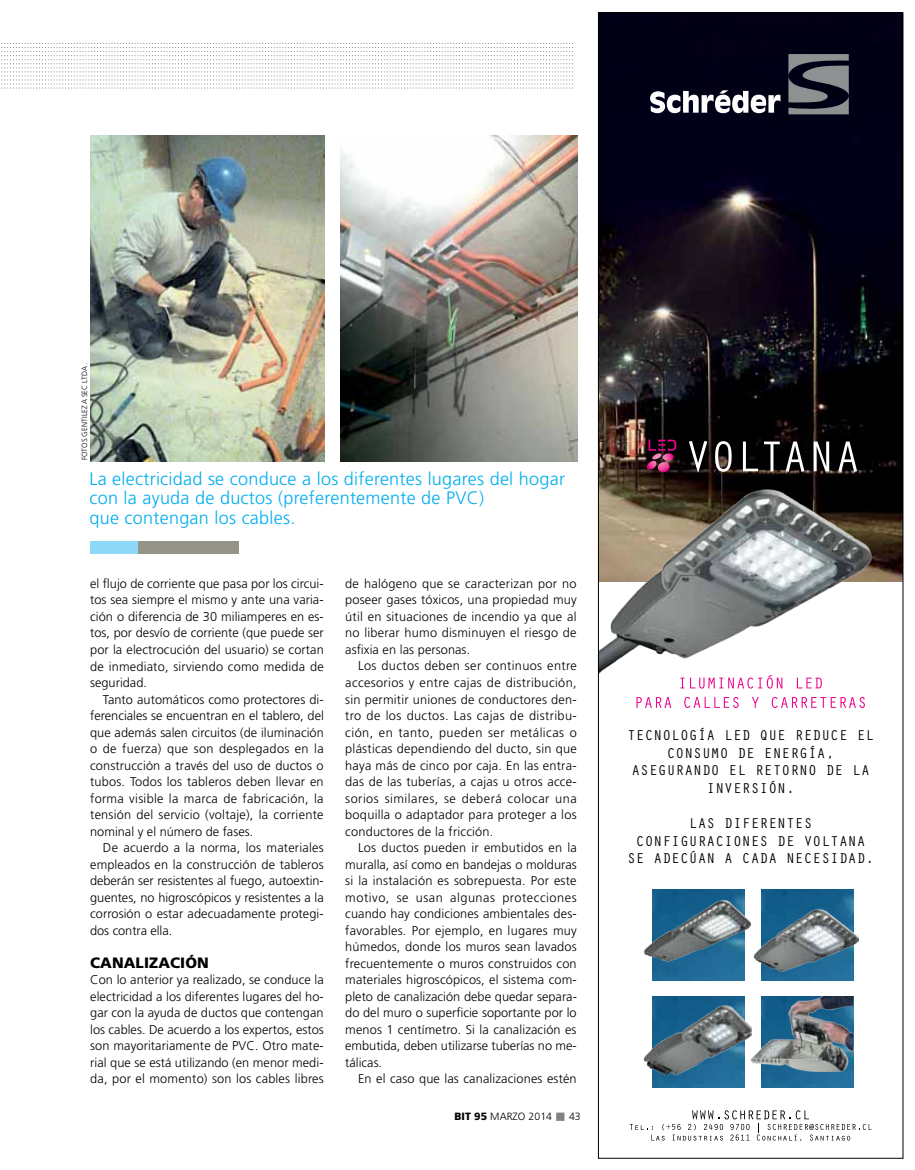
<style>
.page{position:relative;width:915px;height:1170px;background:#fff}
.page>*{position:absolute;margin:0;border:0;box-sizing:border-box;transform-origin:0 0}
.t1{font:300 18px/19.5px "Frutiger";letter-spacing:.015em;color:#00aeef}
.t2{font:900 15px "Frutiger";letter-spacing:.005em;color:#000}
.t3{font:14.7px/17.7px "Orator Std";color:#000;text-align:center}
.t4{font:300 12.75px/16.5px "Frutiger";letter-spacing:.01em;color:#000;text-align:justify}
.t5{font:300 10.5px "Frutiger";letter-spacing:.005em;color:#000}
.t6{font:300 7.5px "Frutiger";letter-spacing:.02em;color:#000}
.s1{font-weight:900}
.s2{color:#808285}
</style>
<div class="page">
<img style="left:90px;top:135px;width:234px;height:326px">
<img style="left:340px;top:135px;width:237px;height:326px">
<img style="left:600px;top:15px;width:300px;height:566px">
<svg style="left:680px;top:675px;width:102px;height:13px"></svg>
<svg style="left:796px;top:677px;width:25px;height:11px"></svg>
<svg style="left:636px;top:697px;width:35px;height:11px"></svg>
<svg style="left:684px;top:696px;width:54px;height:12px"></svg>
<svg style="left:752px;top:697px;width:6px;height:10px"></svg>
<svg style="left:771px;top:696px;width:93px;height:12px"></svg>
<svg style="left:1px;top:43px;width:903px;height:71px"></svg>
<svg style="left:688px;top:441px;width:19px;height:31px"></svg>
<svg style="left:714px;top:441px;width:17px;height:30px"></svg>
<svg style="left:742px;top:441px;width:15px;height:30px"></svg>
<svg style="left:763px;top:441px;width:16px;height:30px"></svg>
<svg style="left:785px;top:441px;width:19px;height:31px"></svg>
<svg style="left:813px;top:441px;width:15px;height:30px"></svg>
<svg style="left:838px;top:441px;width:18px;height:31px"></svg>
<img style="left:645px;top:449px;width:34px;height:33px">
<svg style="left:646px;top:439px;width:30px;height:33px"></svg>
<img style="left:600px;top:488px;width:270px;height:185px">
<img style="left:652px;top:889px;width:92px;height:91px">
<img style="left:761px;top:889px;width:91px;height:91px">
<img style="left:652px;top:996px;width:92px;height:91px">
<img style="left:761px;top:1070px;width:91px;height:17px">
<img style="left:644px;top:899px;width:108px;height:62px">
<img style="left:753px;top:908px;width:105px;height:63px">
<img style="left:643px;top:1004px;width:106px;height:71px">
<img style="left:749px;top:996px;width:103px;height:74px">
<svg style="left:629px;top:1110px;width:242px;height:30px"></svg>
<div style="left:90px;top:541px;width:149px;height:13px;background:#949488"></div>
<div style="left:90px;top:541px;width:48px;height:13px;background:#8ed8f8"></div>
<p class="t6" style="left:80px;top:460px;width:99px;rotate:-90deg">Fotos Gentileza SEC Ltda .</p>
<h1 class="t1" style="left:89px;top:468px;width:477px">La electricidad se conduce a los diferentes lugares del hogar con la ayuda de ductos (preferentemente de PVC)<br>que contengan los cables.</h1>
<p class="t4" style="left:90px;top:575px;width:235px">el flujo de corriente que pasa por los circui&shy;tos sea siempre el mismo y ante una varia&shy;ción o diferencia de 30 miliamperes en es&shy;tos, por desvío de corriente (que puede ser por la electrocución del usuario) se cortan de inmediato, sirviendo como medida de seguridad.</p>
<p class="t4" style="left:90px;top:690px;width:235px;text-indent:13px">Tanto automáticos como protectores di&shy;ferenciales se encuentran en el tablero, del que además salen circuitos (de iluminación o de fuerza) que son desplegados en la construcción a través del uso de ductos o tubos. Todos los tableros deben llevar en forma visible la marca de fabricación, la tensión del servicio (voltaje), la corriente nominal y el número de fases.</p>
<p class="t4" style="left:90px;top:839px;width:235px;text-indent:13px">De acuerdo a la norma, los materiales empleados en la construcción de tableros deberán ser resistentes al fuego, autoextin&shy;guentes, no higroscópicos y resistentes a la corrosión o estar adecuadamente protegi&shy;dos contra ella.</p>
<p class="t2" style="left:90px;top:953px;width:120px">CANALIZACI ÓN</p>
<p class="t4" style="left:90px;top:971px;width:235px">Con lo anterior ya realizado, se conduce la electricidad a los diferentes lugares del ho&shy;gar con la ayuda de ductos que contengan los cables. De acuerdo a los expertos, estos son mayoritariamente de PVC. Otro mate&shy;rial que se está utilizando (en menor medi&shy;da, por el momento) son los cables libres</p>
<p class="t4" style="left:345px;top:575px;width:233px">de halógeno que se caracterizan por no poseer gases tóxicos, una propiedad muy útil en situaciones de incendio ya que al no liberar humo disminuyen el riesgo de asfixia en las personas.</p>
<p class="t4" style="left:345px;top:657px;width:233px;text-indent:13px">Los ductos deben ser continuos entre accesorios y entre cajas de distribución, sin permitir uniones de conductores den&shy;tro de los ductos. Las cajas de distribu&shy;ción, en tanto, pueden ser metálicas o plásticas dependiendo del ducto, sin que haya más de cinco por caja. En las entra&shy;das de las tuberías, a cajas u otros acce&shy;sorios similares, se deberá colocar una boquilla o adaptador para proteger a los conductores de la fricción.</p>
<p class="t4" style="left:345px;top:839px;width:233px;text-indent:13px">Los ductos pueden ir embutidos en la muralla, así como en bandejas o molduras si la instalación es sobrepuesta. Por este motivo, se usan algunas protecciones cuando hay condiciones ambientales des&shy;favorables. Por ejemplo, en lugares muy húmedos, donde los muros sean lavados frecuentemente o muros construidos con materiales higroscópicos, el sistema com&shy;pleto de canalización debe quedar separa&shy;do del muro o superficie soportante por lo menos 1 centímetro. Si la canalización es embutida, deben utilizarse tuberías no me&shy;tálicas.</p>
<p class="t4" style="left:358px;top:1070px;width:220px">En el caso que las canalizaciones estén</p>
<p class="t5" style="left:454px;top:1110px;width:128px"><span class="s1">BIT 95</span> marzo 2014 <span class="s2">■</span> 43</p>
<p class="t3" style="left:627px;top:725px;width:249px">TECNOLOGÍA LED QUE REDUCE EL<br>CONSUMO DE ENERGÍA,<br>ASEGURANDO EL RETORNO DE LA<br>INVERSIÓN.</p>
<p class="t3" style="left:627px;top:813px;width:249px">LAS DIFERENTES<br>CONFIGURACIONES DE VOLTANA<br>SE ADECÚAN A CADA NECESIDAD.</p>
</div>
